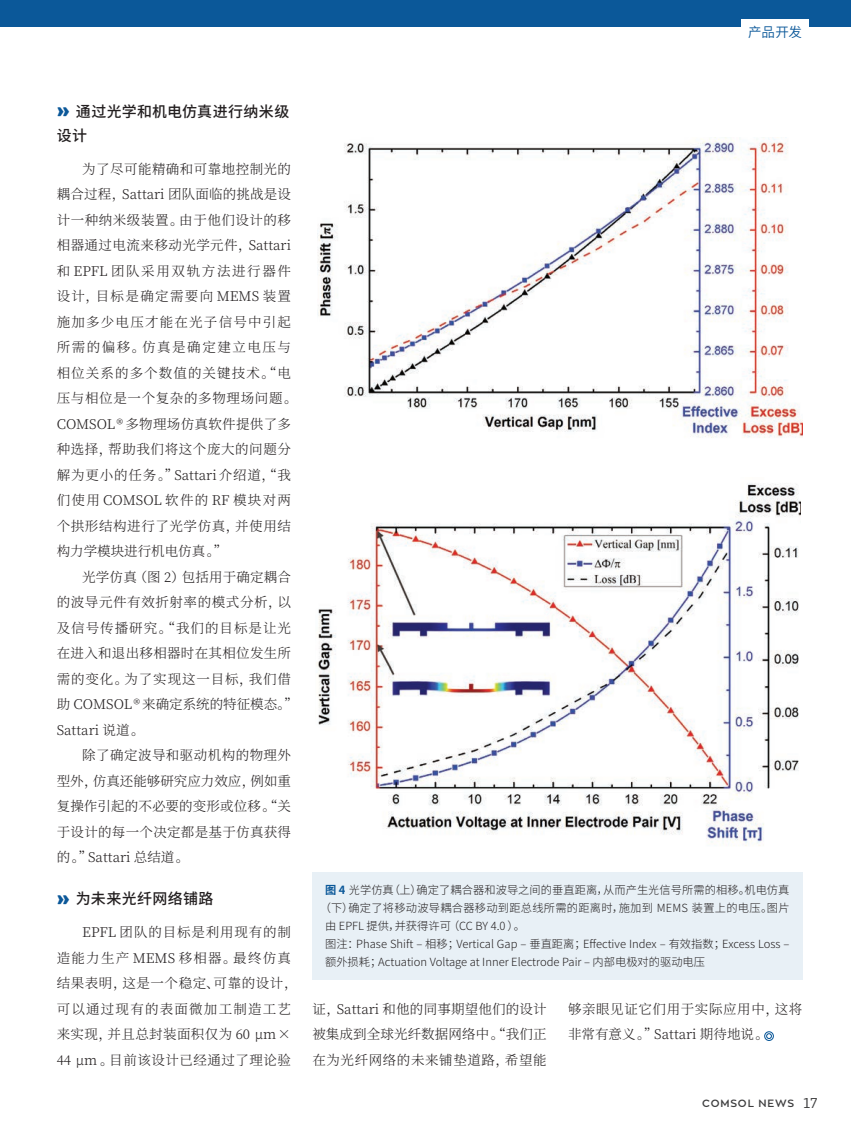
<style>
.page{position:relative;width:851px;height:1134px;background:#fff}
.page>*{position:absolute;margin:0;border:0;box-sizing:border-box;transform-origin:0 0}
.t1{font:500 15px/24px "Source Han Sans CN";letter-spacing:.025em;color:#231f20}
.t2{font:300 13.5px/25.5px "Source Han Serif SC";letter-spacing:.04em;color:#231f20}
.t3{font:300 13.5px/25.5px "Source Han Serif SC";letter-spacing:.02em;color:#231f20}
.t4{font:13.5px "Source Han Sans CN";color:#0b5899}
.t5{font:300 11.25px "Source Han Sans CN";color:#231f20}
.t6{font:300 11.25px "Source Han Sans CN";letter-spacing:.02em;color:#231f20}
.t7{font:600 10.5px "Zona Pro";letter-spacing:.08em;color:#3e3e3f}
.s1{font-family:"Brandon Grotesque";font-weight:900;font-size:25.5px;color:#0b5899}
.s2{font-weight:700;color:#0b5899}
.s3{font-family:"PF Centro Slab Pro";font-weight:400;font-size:15px}
</style>
<div class="page">
<img style="left:317px;top:138px;width:485px;height:300px">
<img style="left:317px;top:483px;width:483px;height:363px">
<div style="left:0;top:0;width:850px;height:27px;background:#0b5899"></div>
<div style="left:741px;top:19px;width:67px;height:24px;background:#fff"></div>
<div style="left:312px;top:872px;width:490px;height:108px;background:#e8f0f6"></div>
<div style="left:764px;top:1031px;width:9px;height:10px;border:1px solid #0b5899;border-radius:50%"></div>
<svg style="left:766px;top:1033px;width:6px;height:6px"></svg>
<p class="t4" style="left:748px;top:24px;width:55px">产品开发</p>
<p class="t1" style="left:57px;top:100px;width:234px"><span class="s1">»</span> 通过光学和机电仿真进行纳米级设计</p>
<p class="t2" style="left:57px;top:156px;width:242px;text-indent:26px">为了尽可能精确和可靠地控制光的耦合过程，Sattari 团队面临的挑战是设计一种纳米级装置。由于他们设计的移相器通过电流来移动光学元件，Sattari和 EPFL 团队采用双轨方法进行器件设计，目标是确定需要向 MEMS 装置施加多少电压才能在光子信号中引起所需的偏移。仿真是确定建立电压与相位关系的多个数值的关键技术。“电压与相位是一个复杂的多物理场问题。<br>COMSOL® 多物理场仿真软件提供了多种选择，帮助我们将这个庞大的问题分解为更小的任务。”Sattari介绍道，“我们使用 COMSOL 软件的 RF 模块对两个拱形结构进行了光学仿真，并使用结构力学模块进行机电仿真。”</p>
<p class="t3" style="left:57px;top:564px;width:242px;text-indent:26px">光学仿真（图 2）包括用于确定耦合的波导元件有效折射率的模式分析，以及信号传播研究。“我们的目标是让光在进入和退出移相器时在其相位发生所需的变化。为了实现这一目标，我们借助 COMSOL® 来确定系统的特征模态。”<br>Sattari 说道。</p>
<p class="t2" style="left:57px;top:743px;width:236px;text-align:justify;text-indent:26px">除了确定波导和驱动机构的物理外型外，仿真还能够研究应力效应，例如重复操作引起的不必要的变形或位移。“关于设计的每一个决定都是基于仿真获得的。”Sattari 总结道。</p>
<p class="t1" style="left:57px;top:887px;width:158px"><span class="s1">»</span> 为未来光纤网络铺路</p>
<p class="t2" style="left:57px;top:920px;width:242px;text-indent:26px">EPFL 团队的目标是利用现有的制造能力生产 MEMS 移相器。最终仿真结果表明，这是一个稳定、可靠的设计，可以通过现有的表面微加工制造工艺来实现，并且总封装面积仅为 60 μm×<br>44 μm 。目前该设计已经通过了理论验</p>
<p class="t5" style="left:325px;top:883px;width:466px"><span class="s2">图 4</span> 光学仿真（上）确定了耦合器和波导之间的垂直距离，从而产生光信号所需的相移。机电仿真</p>
<p class="t6" style="left:320px;top:901px;width:471px">（下）确定了将移动波导耦合器移动到距总线所需的距离时，施加到 MEMS 装置上的电压。图片</p>
<p class="t5" style="left:325px;top:919px;width:201px">由 EPFL 提供，并获得许可 （CC BY 4.0 ）。</p>
<p class="t5" style="left:325px;top:937px;width:466px">图注：Phase Shift – 相移；Vertical Gap – 垂直距离；Effective Index – 有效指数；Excess Loss –</p>
<p class="t5" style="left:325px;top:955px;width:381px">额外损耗；Actuation Voltage at Inner Electrode Pair – 内部电极对的驱动电压</p>
<p class="t2" style="left:568px;top:996px;width:236px">够亲眼见证它们用于实际应用中，这将非常有意义。”Sattari 期待地说。</p>
<p class="t2" style="left:312px;top:996px;width:236px;text-align:justify">证，Sattari 和他的同事期望他们的设计被集成到全球光纤数据网络中。“我们正在为光纤网络的未来铺垫道路，希望能</p>
<p class="t7" style="left:702px;top:1096px;width:117px">COMSOL NEWS <span class="s3">17</span></p>
</div>
